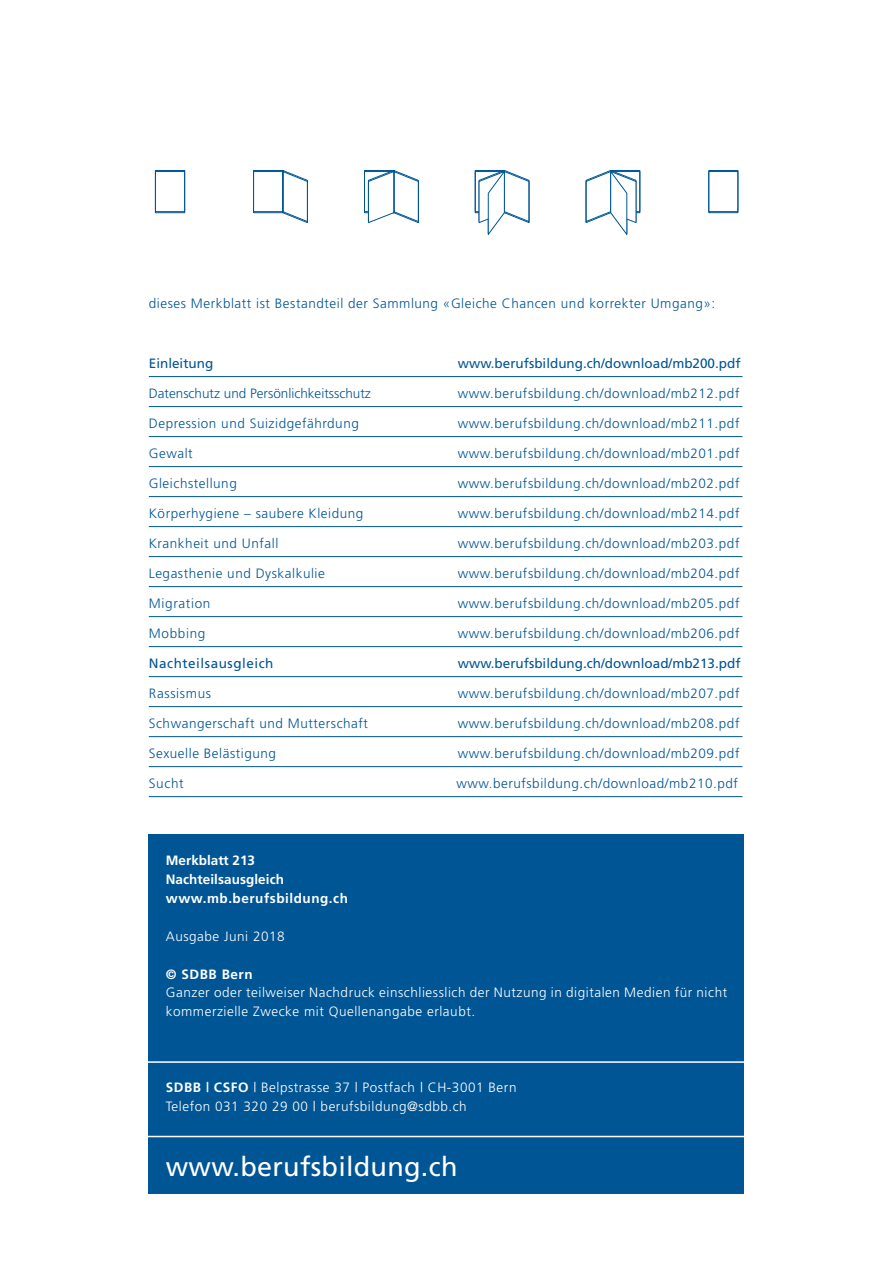
<style>
.page{position:relative;width:893px;height:1263px;background:#fff}
.page>*{position:absolute;margin:0;border:0;box-sizing:border-box;transform-origin:0 0}
.t1{font:27px "Frutiger";letter-spacing:.01em;color:#fff}
.t2{font:300 13.5px "Frutiger";letter-spacing:.04em;color:#005595}
.t3{font:300 13.5px/18.9px "Frutiger";letter-spacing:.04em;color:#fff}
.t4{font:13.5px "Frutiger";color:#005595}
.t5{font:700 13.5px/18.9px "Frutiger";letter-spacing:.005em;color:#fff}
.t6{font:300 13.5px "Frutiger";color:#005595}
.t7{font:13.5px "Frutiger";letter-spacing:.04em;color:#005595}
.t8{font:700 13.5px "Frutiger";letter-spacing:.04em;color:#fff}
.s1{color:#216aa5}
.s2{font-weight:700}
</style>
<div class="page">
<div style="left:708px;top:170px;width:30px;height:42px;border:1px solid #005595"></div>
<div style="left:149px;top:834px;width:595px;height:360px;background:#005595"></div>
<hr style="left:129px;top:1136px;width:660px;height:1px;background:#fff">
<hr style="left:129px;top:1061px;width:660px;height:2px;background:#fff">
<svg style="left:155px;top:170px;width:264px;height:54px"></svg>
<svg style="left:474px;top:170px;width:56px;height:65px"></svg>
<svg style="left:585px;top:170px;width:56px;height:65px"></svg>
<div style="left:708px;top:171px;width:30px;height:42px;border:1px solid #005595"></div>
<hr style="left:149px;top:376px;width:593px;height:1px;background:#005595">
<hr style="left:149px;top:406px;width:593px;height:1px;background:#005595">
<hr style="left:149px;top:436px;width:593px;height:1px;background:#005595">
<hr style="left:149px;top:466px;width:593px;height:1px;background:#005595">
<hr style="left:149px;top:496px;width:593px;height:1px;background:#005595">
<hr style="left:149px;top:526px;width:593px;height:1px;background:#005595">
<hr style="left:149px;top:556px;width:593px;height:1px;background:#005595">
<hr style="left:149px;top:586px;width:593px;height:1px;background:#005595">
<hr style="left:149px;top:616px;width:593px;height:1px;background:#005595">
<hr style="left:149px;top:646px;width:593px;height:1px;background:#005595">
<hr style="left:149px;top:676px;width:593px;height:1px;background:#005595">
<hr style="left:149px;top:706px;width:593px;height:1px;background:#005595">
<hr style="left:149px;top:736px;width:593px;height:1px;background:#005595">
<hr style="left:149px;top:766px;width:593px;height:1px;background:#005595">
<hr style="left:149px;top:796px;width:593px;height:1px;background:#005595">
<p class="t2" style="left:149px;top:296px;width:568px">dieses Merkblatt ist Bestandteil der Sammlung «Gleiche Chancen und korrekter Umgang»:</p>
<p class="t4" style="left:149px;top:356px;width:66px">Einleitung</p>
<p class="t4" style="left:458px;top:356px;width:284px">www<span class="s1">.</span>berufsbildung.ch/download/mb200.pdf</p>
<p class="t6" style="left:149px;top:386px;width:224px">Datenschutz und Persönlichkeitsschutz</p>
<p class="t2" style="left:458px;top:386px;width:283px">www.berufsbildung.ch/download/mb212.pdf</p>
<p class="t2" style="left:149px;top:416px;width:212px">Depression und Suizidgefährdung</p>
<p class="t2" style="left:458px;top:416px;width:283px">www.berufsbildung.ch/download/mb211.pdf</p>
<p class="t2" style="left:149px;top:446px;width:45px">Gewalt</p>
<p class="t2" style="left:458px;top:446px;width:283px">www<span class="s1">.</span>berufsbildung.ch/download/mb201.pdf</p>
<p class="t2" style="left:149px;top:476px;width:90px">Gleichstellung</p>
<p class="t2" style="left:458px;top:476px;width:283px">www<span class="s1">.</span>berufsbildung.ch/download/mb202.pdf</p>
<p class="t2" style="left:149px;top:506px;width:216px">Körperhygiene – saubere Kleidung</p>
<p class="t2" style="left:458px;top:506px;width:283px">www<span class="s1">.</span>berufsbildung.ch/download/mb214.pdf</p>
<p class="t2" style="left:149px;top:536px;width:131px">Krankheit und Unfall</p>
<p class="t2" style="left:458px;top:536px;width:283px">www<span class="s1">.</span>berufsbildung.ch/download/mb203.pdf</p>
<p class="t2" style="left:149px;top:566px;width:178px">Legasthenie und Dyskalkulie</p>
<p class="t2" style="left:458px;top:566px;width:283px">www<span class="s1">.</span>berufsbildung.ch/download/mb204.pdf</p>
<p class="t2" style="left:149px;top:596px;width:63px">Migration</p>
<p class="t2" style="left:458px;top:596px;width:283px">www<span class="s1">.</span>berufsbildung.ch/download/mb205.pdf</p>
<p class="t2" style="left:149px;top:626px;width:58px">Mobbing</p>
<p class="t2" style="left:458px;top:626px;width:283px">www<span class="s1">.</span>berufsbildung.ch/download/mb206.pdf</p>
<p class="t7" style="left:149px;top:656px;width:126px">Nachteilsausgleich</p>
<p class="t4" style="left:458px;top:656px;width:284px">www<span class="s1">.</span>berufsbildung.ch/download/mb213.pdf</p>
<p class="t2" style="left:149px;top:686px;width:64px">Rassismus</p>
<p class="t2" style="left:458px;top:686px;width:283px">www<span class="s1">.</span>berufsbildung.ch/download/mb207.pdf</p>
<p class="t2" style="left:149px;top:716px;width:221px">Schwangerschaft und Mutterschaft</p>
<p class="t2" style="left:458px;top:716px;width:283px">www<span class="s1">.</span>berufsbildung.ch/download/mb208.pdf</p>
<p class="t2" style="left:149px;top:746px;width:129px">Sexuelle Belästigung</p>
<p class="t2" style="left:458px;top:746px;width:283px">www<span class="s1">.</span>berufsbildung.ch/download/mb209.pdf</p>
<p class="t2" style="left:149px;top:776px;width:36px">Sucht</p>
<p class="t2" style="left:456px;top:776px;width:283px">www<span class="s1">.</span>berufsbildung.ch/download/mb210.pdf</p>
<p class="t5" style="left:166px;top:851px;width:184px">Merkblatt 213<br>Nachteilsausgleich www.mb.berufsbildung.ch</p>
<p class="t3" style="left:166px;top:926px;width:120px">Ausgabe Juni 2018</p>
<p class="t8" style="left:166px;top:966px;width:88px">© SDBB Bern</p>
<p class="t3" style="left:166px;top:983px;width:563px">Ganzer oder teilweiser Nachdruck einschliesslich der Nutzung in digitalen Medien für nicht kommerzielle Zwecke mit Quellenangabe erlaubt.</p>
<p class="t3" style="left:166px;top:1078px;width:352px"><span class="s2">SDBB | CSFO</span> | Belpstrasse 37 | Postfach | CH-3001 Bern<br>Telefon 031 320 29 00 | berufsbildung@sdbb.ch</p>
<h1 class="t1" style="left:166px;top:1150px;width:293px">www.berufsbildung.ch</h1>
</div>
